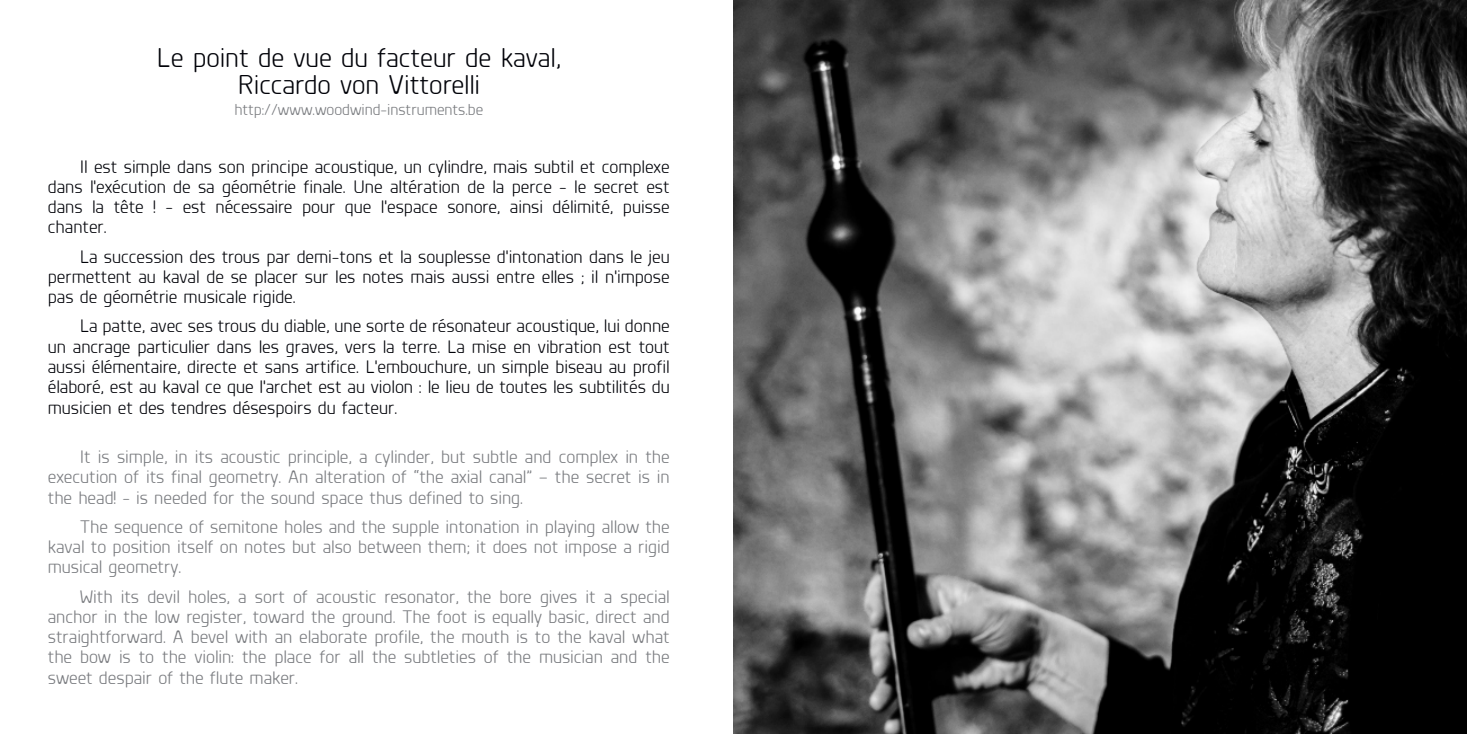
<style>
.page{position:relative;width:1467px;height:734px;background:#fff}
.page>*{position:absolute;margin:0;border:0;box-sizing:border-box;transform-origin:0 0}
.t1{font:27px/27px "Planer";color:#000208;text-align:center}
.t2{font:18px/20.2px "Planer";color:#000208;text-align:justify}
.t3{font:18px/20.2px "Planer";color:#797b7f;text-align:justify}
.t4{font:15.75px "Planer";color:#787a7e}
</style>
<div class="page">
<img style="left:733px;top:0;width:734px;height:733px">
<h1 class="t1" style="left:157px;top:46px;width:406px">Le point de vue du facteur de kaval,<br>Riccardo von Vittorelli</h1>
<p class="t4" style="left:234px;top:104px;width:250px">http://www.woodwind-instruments.be</p>
<p class="t2" style="left:48px;top:158px;width:623px;text-indent:32px">Il est simple dans son principe acoustique, un cylindre, mais subtil et complexe dans l'exécution de sa géométrie finale. Une altération de la perce - le secret est dans la tête ! - est nécessaire pour que l'espace sonore, ainsi délimité, puisse chanter.</p>
<p class="t2" style="left:48px;top:248px;width:623px;text-indent:32px">La succession des trous par demi-tons et la souplesse d'intonation dans le jeu permettent au kaval de se placer sur les notes mais aussi entre elles ; il n'impose pas de géométrie musicale rigide.</p>
<p class="t2" style="left:48px;top:317px;width:623px;text-indent:32px">La patte, avec ses trous du diable, une sorte de résonateur acoustique, lui donne un ancrage particulier dans les graves, vers la terre. La mise en vibration est tout aussi élémentaire, directe et sans artifice. L'embouchure, un simple biseau au profil élaboré, est au kaval ce que l'archet est au violon : le lieu de toutes les subtilités du musicien et des tendres désespoirs du facteur.</p>
<p class="t3" style="left:48px;top:448px;width:623px;text-indent:32px">It is simple, in its acoustic principle, a cylinder, but subtle and complex in the execution of its final geometry. An alteration of “the axial canal” – the secret is in the head! - is needed for the sound space thus defined to sing.</p>
<p class="t3" style="left:48px;top:518px;width:623px;text-indent:32px">The sequence of semitone holes and the supple intonation in playing allow the kaval to position itself on notes but also between them; it does not impose a rigid musical geometry.</p>
<p class="t3" style="left:48px;top:587px;width:623px;text-indent:32px">With its devil holes, a sort of acoustic resonator, the bore gives it a special anchor in the low register, toward the ground. The foot is equally basic, direct and straightforward. A bevel with an elaborate profile, the mouth is to the kaval what the bow is to the violin: the place for all the subtleties of the musician and the sweet despair of the flute maker.</p>
</div>
